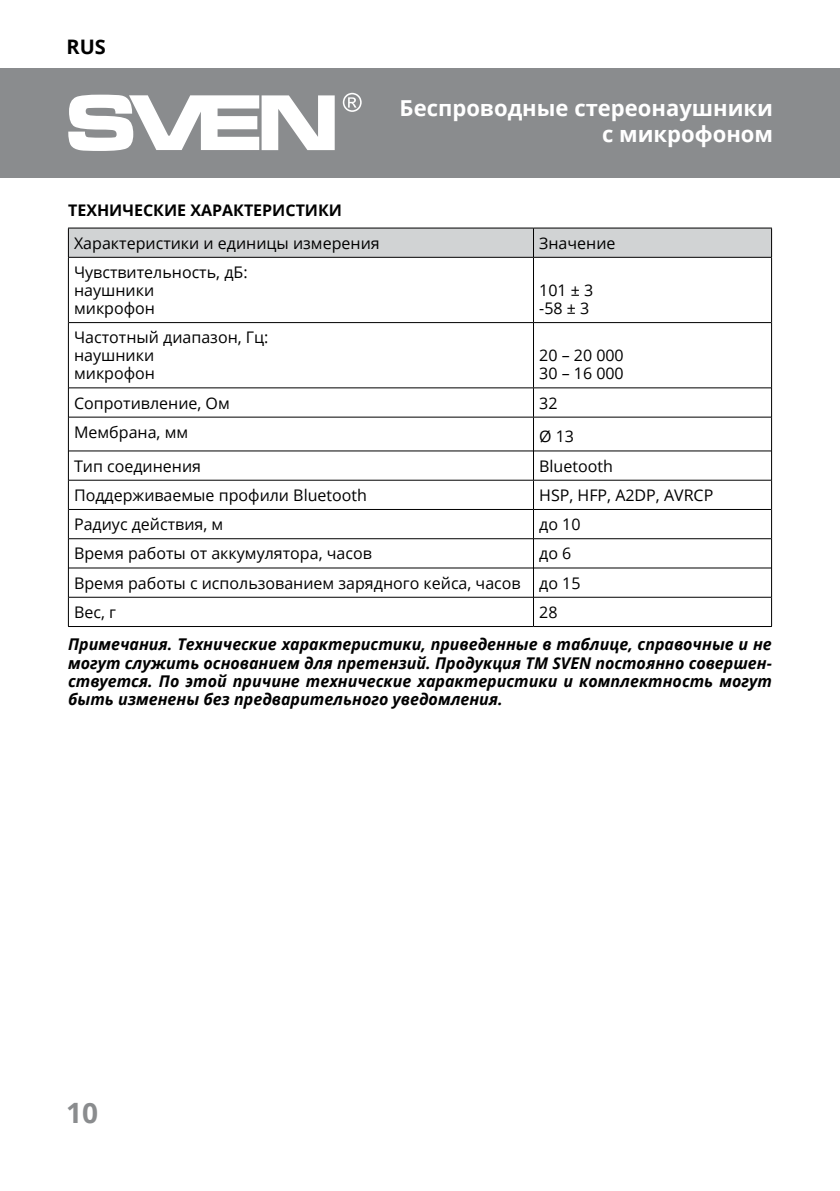
<style>
.page{position:relative;width:840px;height:1191px;background:#fff}
.page>*{position:absolute;margin:0;border:0;box-sizing:border-box;transform-origin:0 0}
.t1{font:700 28px "Open Sans";color:#8a8c8e}
.t2{font:700 22px/26px "Open Sans";color:#fff;text-align:right}
.t3{font:700 20px "Open Sans";color:#000}
.t4{font:16px/18px "Open Sans";color:#000}
.t5{font:italic 700 16px/18px "Open Sans";color:#000;text-align:justify}
.t6{font:700 16px "Open Sans";color:#000}
</style>
<div class="page">
<hr style="left:839px;top:68px;width:1px;height:109px;background:#8a8c8e">
<div style="left:0;top:68px;width:839px;height:109px;background:#8a8c8e"></div>
<svg style="left:68px;top:95px;width:266px;height:56px"></svg>
<svg style="left:342px;top:93px;width:19px;height:19px"></svg>
<svg style="left:69px;top:323px;width:701px;height:246px"></svg>
<hr style="left:68px;top:227px;width:465px;height:2px;background:#000">
<hr style="left:533px;top:227px;width:238px;height:2px;background:#000">
<svg style="left:68px;top:228px;width:703px;height:29px;background:#cbcdce"></svg>
<hr style="left:68px;top:257px;width:465px;height:1px;background:#000">
<hr style="left:533px;top:257px;width:238px;height:1px;background:#000">
<hr style="left:69px;top:322px;width:464px;height:1px;background:#000">
<hr style="left:69px;top:387px;width:464px;height:1px;background:#000">
<hr style="left:69px;top:416px;width:464px;height:2px;background:#000">
<hr style="left:69px;top:450px;width:464px;height:1px;background:#000">
<hr style="left:533px;top:450px;width:237px;height:1px;background:#000">
<hr style="left:69px;top:479px;width:464px;height:2px;background:#000">
<hr style="left:69px;top:509px;width:464px;height:1px;background:#000">
<hr style="left:69px;top:538px;width:464px;height:1px;background:#000">
<hr style="left:533px;top:538px;width:237px;height:1px;background:#000">
<hr style="left:69px;top:567px;width:464px;height:1px;background:#000">
<hr style="left:533px;top:567px;width:237px;height:1px;background:#000">
<hr style="left:69px;top:596px;width:464px;height:2px;background:#000">
<hr style="left:533px;top:596px;width:237px;height:2px;background:#000">
<hr style="left:68px;top:258px;width:1px;height:64px;background:#000">
<hr style="left:68px;top:322px;width:1px;height:66px;background:#000">
<svg style="left:68px;top:388px;width:1px;height:29px"></svg>
<hr style="left:68px;top:417px;width:1px;height:34px;background:#000">
<svg style="left:68px;top:451px;width:1px;height:58px"></svg>
<hr style="left:68px;top:509px;width:1px;height:30px;background:#000">
<svg style="left:68px;top:539px;width:1px;height:87px"></svg>
<hr style="left:68px;top:626px;width:465px;height:1px;background:#000">
<hr style="left:533px;top:322px;width:237px;height:1px;background:#000">
<hr style="left:532px;top:258px;width:2px;height:64px;background:#000">
<hr style="left:770px;top:258px;width:1px;height:64px;background:#000">
<hr style="left:532px;top:322px;width:2px;height:65px;background:#000">
<hr style="left:770px;top:322px;width:1px;height:66px;background:#000">
<hr style="left:532px;top:417px;width:2px;height:34px;background:#000">
<hr style="left:770px;top:417px;width:1px;height:34px;background:#000">
<hr style="left:532px;top:451px;width:2px;height:29px;background:#000">
<hr style="left:532px;top:480px;width:2px;height:29px;background:#000">
<hr style="left:532px;top:510px;width:2px;height:29px;background:#000">
<hr style="left:770px;top:509px;width:1px;height:30px;background:#000">
<hr style="left:532px;top:539px;width:2px;height:29px;background:#000">
<hr style="left:532px;top:568px;width:2px;height:29px;background:#000">
<hr style="left:532px;top:597px;width:2px;height:29px;background:#000">
<hr style="left:533px;top:626px;width:238px;height:1px;background:#000">
<hr style="left:533px;top:479px;width:237px;height:2px;background:#000">
<hr style="left:533px;top:509px;width:237px;height:1px;background:#000">
<hr style="left:533px;top:387px;width:237px;height:1px;background:#000">
<hr style="left:533px;top:416px;width:237px;height:2px;background:#000">
<hr style="left:532px;top:388px;width:2px;height:29px;background:#000">
<p class="t3" style="left:66px;top:32px;width:41px">RUS</p>
<h2 class="t2" style="left:399px;top:94px;width:375px">Беспроводные стереонаушники с микрофоном</h2>
<p class="t6" style="left:68px;top:199px;width:275px">ТЕХНИЧЕСКИЕ ХАРАКТЕРИСТИКИ</p>
<p class="t4" style="left:74px;top:234px;width:307px">Характеристики и единицы измерения</p>
<p class="t4" style="left:539px;top:234px;width:78px">Значение</p>
<p class="t4" style="left:74px;top:263px;width:175px">Чувствительность, дБ: наушники<br>микрофон</p>
<p class="t4" style="left:539px;top:281px;width:56px">101 ± 3 -58 ± 3</p>
<p class="t4" style="left:74px;top:328px;width:196px">Частотный диапазон, Гц: наушники<br>микрофон</p>
<p class="t4" style="left:539px;top:346px;width:86px">20 – 20 000<br>30 – 16 000</p>
<p class="t4" style="left:74px;top:393px;width:157px">Сопротивление, Ом</p>
<p class="t4" style="left:539px;top:393px;width:20px">32</p>
<p class="t4" style="left:74px;top:422px;width:116px">Мембрана, мм</p>
<p class="t4" style="left:539px;top:427px;width:36px">Ø 13</p>
<p class="t4" style="left:74px;top:456px;width:128px">Тип соединения</p>
<p class="t4" style="left:539px;top:456px;width:75px">Bluetooth</p>
<p class="t4" style="left:74px;top:486px;width:294px">Поддерживаемые профили Bluetooth</p>
<p class="t4" style="left:539px;top:486px;width:176px">HSP, HFP, A2DP, AVRCP</p>
<p class="t4" style="left:74px;top:515px;width:150px">Радиус действия, м</p>
<p class="t4" style="left:539px;top:515px;width:43px">до 10</p>
<p class="t4" style="left:74px;top:544px;width:299px">Время работы от аккумулятора, часов</p>
<p class="t4" style="left:74px;top:538px;width:507px;line-height:29.2px;text-indent:465px">до 6<br>Время работы с использованием зарядного кейса, часов до 15<br>Вес, г</p>
<p class="t4" style="left:539px;top:603px;width:20px">28</p>
<p class="t5" style="left:68px;top:635px;width:704px">Примечания. Технические характеристики, приведенные в таблице, справочные и не могут служить основанием для претензий. Продукция ТМ SVEN постоянно совершен&shy;ствуется. По этой причине технические характеристики и комплектность могут быть изменены без предварительного уведомления.</p>
<h1 class="t1" style="left:66px;top:1093px;width:33px">10</h1>
</div>
